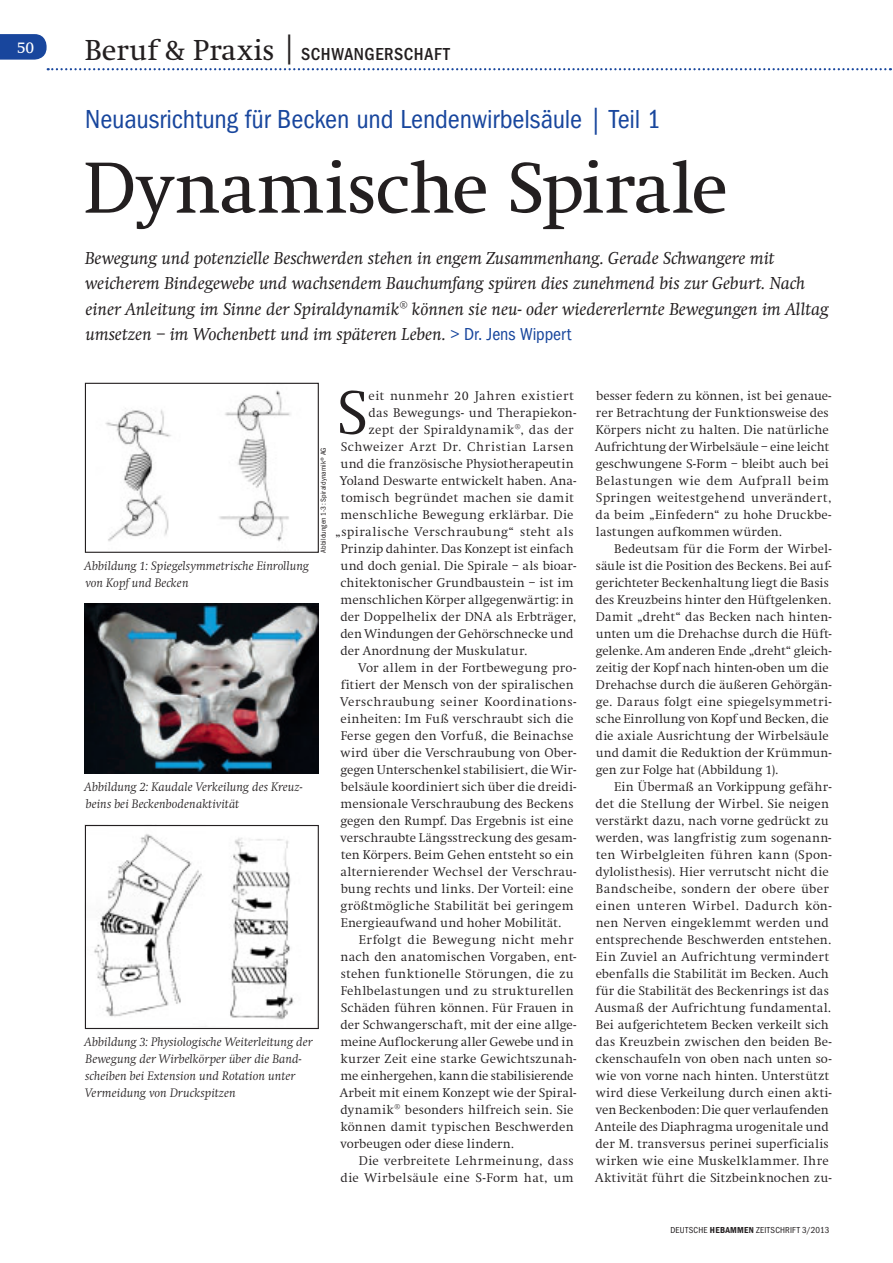
<style>
.page{position:relative;width:893px;height:1263px;background:#fff}
.page>*{position:absolute;margin:0;border:0;box-sizing:border-box;transform-origin:0 0}
.t1{font:75px "Swift EF";letter-spacing:-.015em;color:#231f20}
.t2{font:300 64.05px "Swift EF";color:#231f20}
.t3{font:condensed 27px "Franklin Gothic";letter-spacing:-.005em;color:#18469d}
.t4{font:italic 18px/25.5px "Swift EF";color:#231f20}
.t5{font:500 condensed 18px "Franklin Gothic";letter-spacing:.035em;color:#231f20}
.t6{font:16.5px "Swift EF";color:#fff}
.t7{font:300 13.2px/17px "Swift EF";letter-spacing:.01em;color:#231f20}
.t8{font:300 13.2px "Swift EF";letter-spacing:.04em;color:#231f20}
.t9{font:300 13.2px "Swift EF";letter-spacing:.03em;color:#231f20}
.t10{font:300 13.2px "Swift EF";letter-spacing:.035em;color:#231f20}
.t11{font:italic 300 12.75px/17px "Swift EF";letter-spacing:.005em;color:#231f20}
.t12{font:condensed 9px "Franklin Gothic";letter-spacing:.025em;color:#231f20}
.t13{font:condensed 7.5px "Franklin Gothic";letter-spacing:.015em;color:#231f20}
.s1{font-family:"Swift EF";font-weight:400;font-stretch:normal;font-size:30px}
.s2{font-family:"Franklin Gothic";font-style:normal;font-stretch:condensed;color:#18469d}
.s3{font-weight:600}
</style>
<div class="page">
<svg style="left:0;top:34px;width:47px;height:26px"></svg>
<svg style="left:48px;top:68px;width:842px;height:2px"></svg>
<img style="left:105px;top:390px;width:186px;height:152px">
<div style="left:85px;top:383px;width:234px;height:170px;border:1px solid #231f20"></div>
<img style="left:94px;top:834px;width:200px;height:193px">
<div style="left:85px;top:825px;width:234px;height:204px;border:1px solid #231f20"></div>
<img style="left:85px;top:604px;width:234px;height:170px">
<p class="t6" style="left:17px;top:41px;width:19px">50</p>
<h3 class="t5" style="left:85px;top:48px;width:366px"><span class="s1">Beruf &amp; Praxis </span><sup>|</sup> SCHWANGERSCHAFT</h3>
<h3 class="t3" style="left:85px;top:110px;width:577px">Neuausrichtung für Becken und Lendenwirbelsäule | Teil 1</h3>
<h1 class="t1" style="left:84px;top:159px;width:645px">Dynamische Spirale</h1>
<p class="t4" style="left:85px;top:247px;width:745px">Bewegung und potenzielle Beschwerden stehen in engem Zusammenhang. Gerade Schwangere mit weicherem Bindegewebe und wachsendem Bauchumfang spüren dies zunehmend bis zur Geburt. Nach einer Anleitung im Sinne der Spiraldynamik® können sie neu- oder wiedererlernte Bewegungen im Alltag umsetzen – im Wochenbett und im späteren Leben. <span class="s2">&gt; Dr. Jens Wippert</span></p>
<p class="t11" style="left:85px;top:558px;width:226px">Abbildung 1: Spiegelsymmetrische Einrollung von Kopf und Becken</p>
<p class="t13" style="left:321px;top:553px;width:107px;rotate:-90deg">Abbildungen 1-3: Spiraldynamik® AG</p>
<p class="t11" style="left:85px;top:780px;width:219px">Abbildung 2: Kaudale Verkeilung des Kreuz&shy;beins bei Beckenbodenaktivität</p>
<p class="t11" style="left:85px;top:1035px;width:229px">Abbildung 3: Physiologische Weiterleitung der Bewegung der Wirbelkörper über die Band&shy;scheiben bei Extension und Rotation unter Vermeidung von Druckspitzen</p>
<h2 class="t2" style="left:336px;top:388px;width:34px">S</h2>
<p class="t8" style="left:368px;top:390px;width:207px">eit nunmehr 20 Jahren existiert</p>
<p class="t7" style="left:368px;top:405px;width:209px">das Bewegungs- und Therapiekon-</p>
<p class="t7" style="left:368px;top:422px;width:206px">zept der Spiraldynamik®, das der</p>
<p class="t8" style="left:341px;top:441px;width:234px">Schweizer Arzt Dr. Christian Larsen</p>
<p class="t7" style="left:340px;top:456px;width:235px">und die französische Physiotherapeutin</p>
<p class="t7" style="left:340px;top:473px;width:237px">Yoland Deswarte entwickelt haben. Ana-</p>
<p class="t7" style="left:341px;top:490px;width:235px">tomisch begründet machen sie damit</p>
<p class="t7" style="left:340px;top:507px;width:234px">menschliche Bewegung erklärbar. Die</p>
<p class="t9" style="left:335px;top:526px;width:240px">„spiralische Verschraubung“ steht als</p>
<p class="t7" style="left:341px;top:541px;width:234px">Prinzip dahinter. Das Konzept ist einfach</p>
<p class="t7" style="left:340px;top:558px;width:237px">und doch genial. Die Spirale – als bioar-</p>
<p class="t7" style="left:340px;top:575px;width:235px">chitektonischer Grundbaustein – ist im</p>
<p class="t7" style="left:340px;top:592px;width:234px">menschlichen Körper allgegenwärtig: in</p>
<p class="t7" style="left:340px;top:609px;width:237px">der Doppelhelix der DNA als Erbträger,</p>
<p class="t7" style="left:340px;top:626px;width:235px">den Windungen der Gehörschnecke und</p>
<p class="t7" style="left:340px;top:643px;width:188px">der Anordnung der Muskulatur.</p>
<p class="t7" style="left:358px;top:660px;width:219px">Vor allem in der Fortbewegung pro-</p>
<p class="t7" style="left:340px;top:677px;width:234px">fitiert der Mensch von der spiralischen</p>
<p class="t10" style="left:340px;top:697px;width:237px">Verschraubung seiner Koordinations-</p>
<p class="t7" style="left:340px;top:711px;width:234px">einheiten: Im Fuß verschraubt sich die</p>
<p class="t7" style="left:341px;top:728px;width:234px">Ferse gegen den Vorfuß, die Beinachse</p>
<p class="t7" style="left:340px;top:745px;width:237px">wird über die Verschraubung von Ober-</p>
<p class="t7" style="left:340px;top:762px;width:237px">gegen Unterschenkel stabilisiert, die Wir-</p>
<p class="t7" style="left:341px;top:779px;width:237px">belsäule koordiniert sich über die dreidi-</p>
<p class="t7" style="left:340px;top:796px;width:234px">mensionale Verschraubung des Beckens</p>
<p class="t7" style="left:340px;top:813px;width:234px">gegen den Rumpf. Das Ergebnis ist eine</p>
<p class="t7" style="left:340px;top:830px;width:237px">verschraubte Längsstreckung des gesam-</p>
<p class="t7" style="left:341px;top:847px;width:234px">ten Körpers. Beim Gehen entsteht so ein</p>
<p class="t7" style="left:340px;top:864px;width:237px">alternierender Wechsel der Verschrau-</p>
<p class="t7" style="left:341px;top:881px;width:234px">bung rechts und links. Der Vorteil: eine</p>
<p class="t7" style="left:340px;top:898px;width:235px">größtmögliche Stabilität bei geringem</p>
<p class="t7" style="left:341px;top:915px;width:222px">Energieaufwand und hoher Mobilität.</p>
<p class="t8" style="left:359px;top:935px;width:216px">Erfolgt die Bewegung nicht mehr</p>
<p class="t7" style="left:340px;top:949px;width:237px">nach den anatomischen Vorgaben, ent-</p>
<p class="t7" style="left:341px;top:966px;width:234px">stehen funktionelle Störungen, die zu</p>
<p class="t7" style="left:341px;top:983px;width:234px">Fehlbelastungen und zu strukturellen</p>
<p class="t7" style="left:341px;top:1000px;width:234px">Schäden führen können. Für Frauen in</p>
<p class="t7" style="left:340px;top:1017px;width:237px">der Schwangerschaft, mit der eine allge-</p>
<p class="t7" style="left:340px;top:1035px;width:234px">meine Auflockerung aller Gewebe und in</p>
<p class="t7" style="left:340px;top:1052px;width:237px">kurzer Zeit eine starke Gewichtszunah-</p>
<p class="t7" style="left:340px;top:1069px;width:234px">me einhergehen, kann die stabilisierende</p>
<p class="t7" style="left:340px;top:1086px;width:238px">Arbeit mit einem Konzept wie der Spiral-</p>
<p class="t7" style="left:340px;top:1103px;width:234px">dynamik® besonders hilfreich sein. Sie</p>
<p class="t7" style="left:340px;top:1120px;width:235px">können damit typischen Beschwerden</p>
<p class="t7" style="left:340px;top:1137px;width:175px">vorbeugen oder diese lindern.</p>
<p class="t9" style="left:359px;top:1156px;width:216px">Die verbreitete Lehrmeinung, dass</p>
<p class="t10" style="left:340px;top:1173px;width:235px">die Wirbelsäule eine S-Form hat, um</p>
<p class="t7" style="left:595px;top:388px;width:238px">besser federn zu können, ist bei genaue&shy;rer Betrachtung der Funktionsweise des Körpers nicht zu halten. Die natürliche Aufrichtung der Wirbelsäule – eine leicht geschwungene S-Form – bleibt auch bei Belastungen wie dem Aufprall beim Springen weitestgehend unverändert, da beim „Einfedern“ zu hohe Druckbe&shy;lastungen aufkommen würden.</p>
<p class="t7" style="left:595px;top:541px;width:237px;text-indent:18px">Bedeutsam für die Form der Wirbel&shy;säule ist die Position des Beckens. Bei auf&shy;gerichteter Beckenhaltung liegt die Basis des Kreuzbeins hinter den Hüftgelenken.<br>Damit „dreht“ das Becken nach hinten&shy;unten um die Drehachse durch die Hüft&shy;gelenke. Am anderen Ende „dreht“ gleich&shy;zeitig der Kopf nach hinten-oben um die Drehachse durch die äußeren Gehörgän&shy;ge. Daraus folgt eine spiegelsymmetri&shy;sche Einrollung von Kopf und Becken, die die axiale Ausrichtung der Wirbelsäule und damit die Reduktion der Krümmun&shy;gen zur Folge hat (Abbildung 1).</p>
<p class="t7" style="left:595px;top:779px;width:238px;text-indent:19px">Ein Übermaß an Vorkippung gefähr&shy;det die Stellung der Wirbel. Sie neigen verstärkt dazu, nach vorne gedrückt zu werden, was langfristig zum sogenann&shy;ten Wirbelgleiten führen kann (Spon&shy;dylolisthesis). Hier verrutscht nicht die Bandscheibe, sondern der obere über einen unteren Wirbel. Dadurch kön&shy;nen Nerven eingeklemmt werden und entsprechende Beschwerden entstehen.<br>Ein Zuviel an Aufrichtung vermindert ebenfalls die Stabilität im Becken. Auch für die Stabilität des Beckenrings ist das Ausmaß der Aufrichtung fundamental.<br>Bei aufgerichtetem Becken verkeilt sich das Kreuzbein zwischen den beiden Be&shy;ckenschaufeln von oben nach unten so&shy;wie von vorne nach hinten. Unterstützt wird diese Verkeilung durch einen akti&shy;ven Beckenboden: Die quer verlaufenden Anteile des Diaphragma urogenitale und der M. transversus perinei superficialis wirken wie eine Muskelklammer. Ihre Aktivität führt die Sitzbeinknochen zu-</p>
<p class="t12" style="left:670px;top:1227px;width:160px">DEUTSCHE <span class="s3">HEBAMMEN</span> ZEITSCHRIFT 3/2013</p>
</div>
